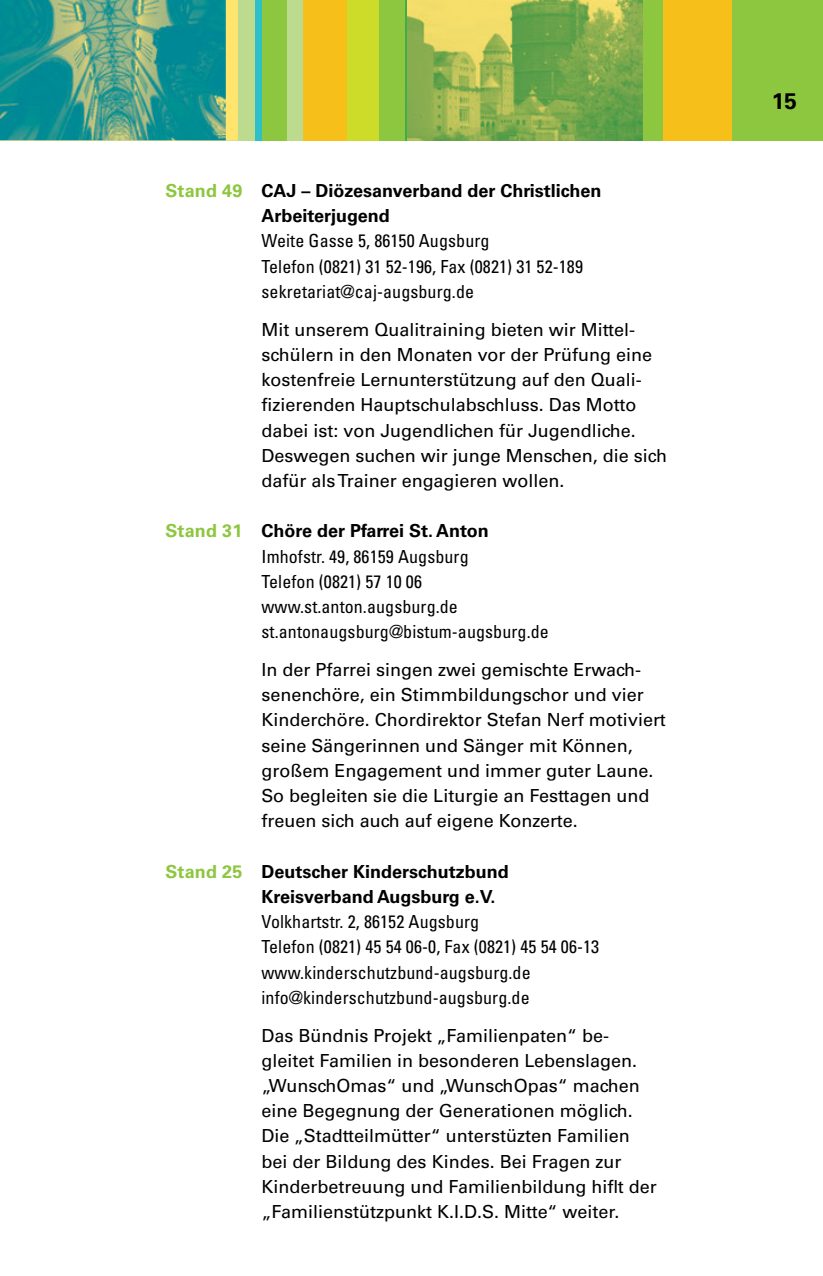
<style>
.page{position:relative;width:823px;height:1276px;background:#fff}
.page>*{position:absolute;margin:0;border:0;box-sizing:border-box;transform-origin:0 0}
.t1{font:700 22.5px "Univers LT Std";color:#000}
.t2{font:18px/25.2px "Univers LT Std";color:#000}
.t3{font:condensed 18px/25.2px "Univers LT Std";letter-spacing:.005em;color:#000}
.t4{font:700 18px/25.2px "Univers LT Std";color:#000}
.t5{font:700 18px "Univers LT Std";letter-spacing:.005em;color:#8dc63f}
</style>
<div class="page">
<div style="left:0;top:0;width:823px;height:140px;background:#8dc63f"></div>
<div style="left:330px;top:0;width:48px;height:140px;background:#cddc29"></div>
<div style="left:251px;top:0;width:10px;height:140px;background:#2fbfc8"></div>
<div style="left:298px;top:0;width:49px;height:140px;background:#f6bf1a"></div>
<div style="left:663px;top:0;width:69px;height:140px;background:#f6bf1a"></div>
<div style="left:406px;top:0;width:34px;height:140px;background:#41ad49"></div>
<div style="left:232px;top:0;width:23px;height:140px;background:#bcdb8f"></div>
<div style="left:287px;top:0;width:16px;height:140px;background:#bcdb8f"></div>
<div style="left:0;top:0;width:238px;height:140px;background:#ffe46d"></div>
<img style="left:0;top:0;width:226px;height:140px">
<img style="left:407px;top:0;width:235px;height:140px">
<p class="t5" style="left:165px;top:180px;width:78px">Stand 49</p>
<p class="t5" style="left:165px;top:520px;width:78px">Stand 31</p>
<p class="t5" style="left:165px;top:861px;width:78px">Stand 25</p>
<p class="t4" style="left:261px;top:178px;width:341px">CAJ – Diözesanverband der Christlichen<br>Arbeiterjugend</p>
<p class="t3" style="left:261px;top:228px;width:323px">Weite Gasse 5, 86150 Augsburg<br>Telefon (0821) 31 52-196, Fax (0821) 31 52-189 sekretariat@caj-augsburg.de</p>
<p class="t2" style="left:261px;top:317px;width:407px">Mit unserem Qualitraining bieten wir Mittel&shy;schülern in den Monaten vor der Prüfung eine kostenfreie Lernunterstützung auf den Quali&shy;fizierenden Hauptschulabschluss. Das Motto dabei ist: von Jugendlichen für Jugendliche.<br>Deswegen suchen wir junge Menschen, die sich dafür als Trainer engagieren wollen.</p>
<p class="t4" style="left:261px;top:518px;width:229px">Chöre der Pfarrei St. Anton</p>
<p class="t3" style="left:261px;top:543px;width:289px">Imhofstr. 49, 86159 Augsburg<br>Telefon (0821) 57 10 06 www.st.anton.augsburg.de st.antonaugsburg@bistum-augsburg.de</p>
<p class="t2" style="left:261px;top:657px;width:406px">In der Pfarrei singen zwei gemischte Erwach&shy;senenchöre, ein Stimmbildungschor und vier Kinderchöre. Chordirektor Stefan Nerf motiviert seine Sängerinnen und Sänger mit Können, großem Engagement und immer guter Laune.<br>So begleiten sie die Liturgie an Festtagen und freuen sich auch auf eigene Konzerte.</p>
<p class="t4" style="left:261px;top:859px;width:249px">Deutscher Kinderschutzbund<br>Kreisverband Augsburg e.V.</p>
<p class="t3" style="left:261px;top:909px;width:339px">Volkhartstr. 2, 86152 Augsburg<br>Telefon (0821) 45 54 06-0, Fax (0821) 45 54 06-13 www.kinderschutzbund-augsburg.de info@kinderschutzbund-augsburg.de</p>
<p class="t2" style="left:261px;top:1022px;width:397px">Das Bündnis Projekt „Familienpaten“ be&shy;gleitet Familien in besonderen Lebenslagen. „WunschOmas“ und „WunschOpas“ machen eine Begegnung der Generationen möglich.<br>Die „Stadtteilmütter“ unterstüzten Familien bei der Bildung des Kindes. Bei Fragen zur Kinderbetreuung und Familienbildung hiflt der „Familienstützpunkt K.I.D.S. Mitte“ weiter.</p>
<p class="t1" style="left:772px;top:88px;width:27px">15</p>
</div>
